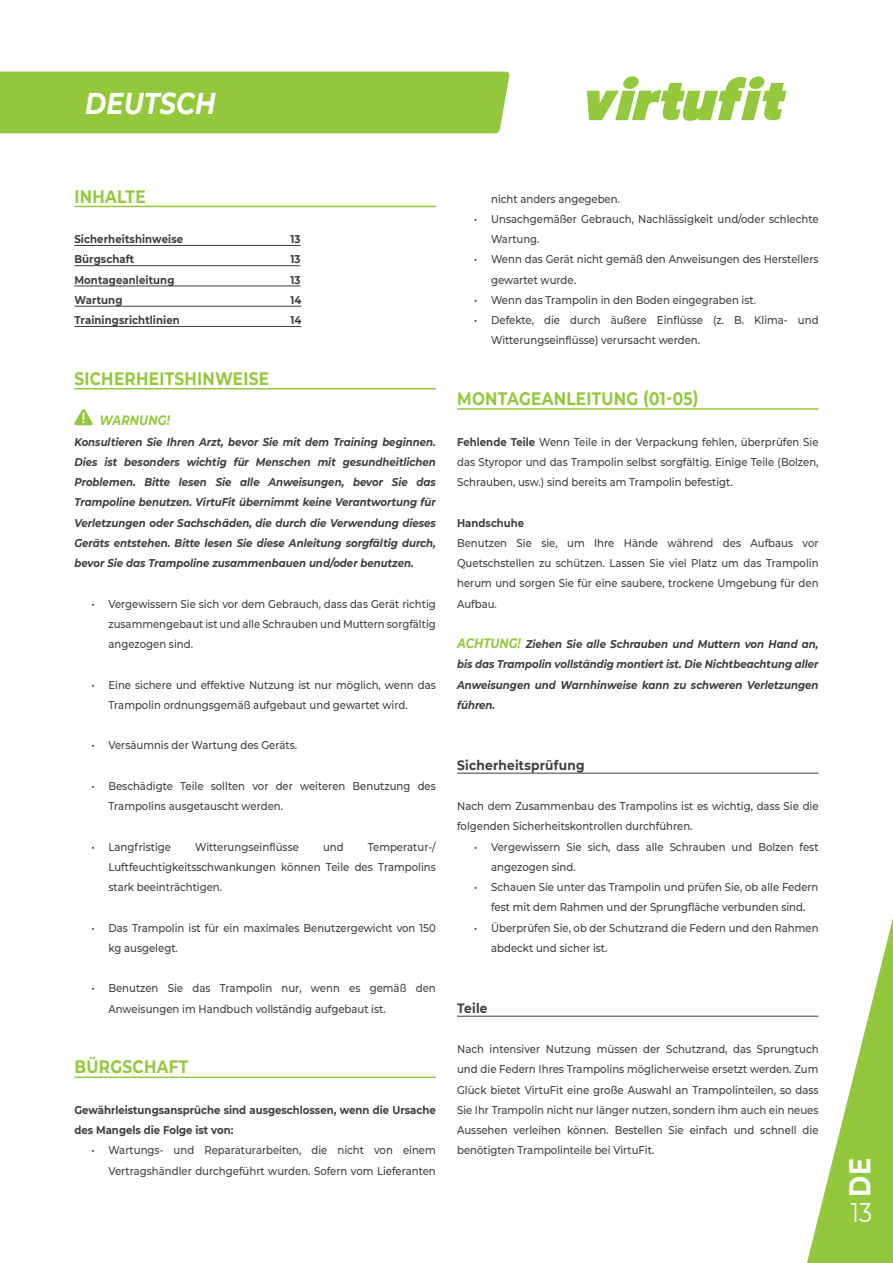
<style>
.page{position:relative;width:893px;height:1263px;background:#fff}
.page>*{position:absolute;margin:0;border:0;box-sizing:border-box;transform-origin:0 0}
.t1{font:italic 700 30px "Montserrat";letter-spacing:.01em;color:#fff;scale:.85 1}
.t2{font:700 30px "Montserrat";color:#fff;scale:.85 1}
.t3{font:27px "Montserrat";color:#fff;scale:.85 1}
.VF__Opsomming_platte_tekst{font:700 18px "Montserrat";letter-spacing:.02em;color:#94c83c;scale:.85 1}
.VF__Opsomming_platte_tekst-2{font:700 13.5px "Montserrat";letter-spacing:.02em;color:#3e3e3f;scale:.9 1}
.t4{font:italic 700 13.5px "Montserrat";letter-spacing:.01em;color:#94c83c;scale:.85 1}
.VF__Opsomming_platte_tekst-3{font:500 11.25px/20.2px "Montserrat";color:#3e3e3f;scale:.9 1}
.VF__Opsomming_platte_tekst-4{font:italic 700 11.25px/20.2px "Montserrat";color:#3e3e3f;text-align:justify;scale:.9 1}
.t5{font:700 11.25px/20.2px "Montserrat";color:#3e3e3f;scale:.9 1}
.s1{font-weight:700}
.s2{font-size:13.5px;color:#94c83c}
</style>
<div class="page">
<div style="left:0;top:72px;width:510px;height:61px;background:#94c83c"></div>
<svg style="left:587px;top:76px;width:200px;height:45px"></svg>
<svg style="left:798px;top:772px;width:95px;height:491px"></svg>
<hr style="left:74px;top:206px;width:362px;height:1px;background:#94c83c">
<hr style="left:74px;top:245px;width:226px;height:1px;background:#3e3e3f">
<hr style="left:74px;top:265px;width:226px;height:1px;background:#3e3e3f">
<hr style="left:74px;top:286px;width:226px;height:1px;background:#3e3e3f">
<hr style="left:74px;top:306px;width:227px;height:1px;background:#3e3e3f">
<hr style="left:74px;top:326px;width:227px;height:1px;background:#3e3e3f">
<hr style="left:74px;top:388px;width:362px;height:1px;background:#94c83c">
<hr style="left:74px;top:1076px;width:362px;height:2px;background:#94c83c">
<svg style="left:74px;top:409px;width:19px;height:16px"></svg>
<hr style="left:457px;top:408px;width:362px;height:2px;background:#94c83c">
<hr style="left:457px;top:773px;width:362px;height:1px;background:#3e3e3f">
<hr style="left:457px;top:1016px;width:362px;height:1px;background:#3e3e3f">
<h1 class="t1" style="left:85px;top:82px;width:155px">DEUTSCH</h1>
<p class="VF__Opsomming_platte_tekst" style="left:74px;top:183px;width:85px">INHALTE</p>
<p class="t5" style="left:74px;top:228px;width:122px">Sicherheitshinweise</p>
<p class="t5" style="left:290px;top:228px;width:13px">13</p>
<p class="t5" style="left:74px;top:249px;width:68px">Bürgschaft</p>
<p class="t5" style="left:290px;top:249px;width:13px">13</p>
<p class="t5" style="left:74px;top:269px;width:113px">Montageanleitung</p>
<p class="t5" style="left:290px;top:269px;width:13px">13</p>
<p class="t5" style="left:74px;top:289px;width:55px">Wartung</p>
<p class="t5" style="left:290px;top:289px;width:14px">14</p>
<p class="t5" style="left:74px;top:309px;width:119px">Trainingsrichtlinien</p>
<p class="t5" style="left:290px;top:309px;width:14px">14</p>
<p class="VF__Opsomming_platte_tekst" style="left:74px;top:365px;width:231px">SICHERHEITSHINWEISE</p>
<p class="t4" style="left:99px;top:411px;width:85px">WARNUNG!</p>
<p class="VF__Opsomming_platte_tekst-4" style="left:74px;top:431px;width:403px">Konsultieren Sie Ihren Arzt, bevor Sie mit dem Training beginnen.<br>Dies ist besonders wichtig für Menschen mit gesundheitlichen Problemen. Bitte lesen Sie alle Anweisungen, bevor Sie das Trampoline benutzen. VirtuFit übernimmt keine Verantwortung für Verletzungen oder Sachschäden, die durch die Verwendung dieses Geräts entstehen. Bitte lesen Sie diese Anleitung sorgfältig durch, bevor Sie das Trampoline zusammenbauen und/oder benutzen.</p>
<p class="VF__Opsomming_platte_tekst-3" style="left:108px;top:593px;width:365px;text-align:justify;text-indent:-17px">• Vergewissern Sie sich vor dem Gebrauch, dass das Gerät richtig zusammengebaut ist und alle Schrauben und Muttern sorgfältig angezogen sind.</p>
<p class="VF__Opsomming_platte_tekst-3" style="left:108px;top:674px;width:365px;text-indent:-17px">• Eine sichere und effektive Nutzung ist nur möglich, wenn das<br>Trampolin ordnungsgemäß aufgebaut und gewartet wird.</p>
<p class="VF__Opsomming_platte_tekst-3" style="left:91px;top:735px;width:230px">• Versäumnis der Wartung des Geräts.</p>
<p class="VF__Opsomming_platte_tekst-3" style="left:108px;top:775px;width:365px;text-indent:-17px">• Beschädigte Teile sollten vor der weiteren Benutzung des<br>Trampolins ausgetauscht werden.</p>
<p class="VF__Opsomming_platte_tekst-3" style="left:91px;top:836px;width:90px">• Langfristige</p>
<p class="VF__Opsomming_platte_tekst-3" style="left:195px;top:836px;width:117px">Witterungseinflüsse</p>
<p class="VF__Opsomming_platte_tekst-3" style="left:323px;top:836px;width:24px">und</p>
<p class="VF__Opsomming_platte_tekst-3" style="left:108px;top:836px;width:365px;text-align:justify;text-indent:259px">Temperatur-/ Luftfeuchtigkeitsschwankungen können Teile des Trampolins stark beeinträchtigen.</p>
<p class="VF__Opsomming_platte_tekst-3" style="left:108px;top:917px;width:365px;text-indent:-17px">• Das Trampolin ist für ein maximales Benutzergewicht von 150 kg ausgelegt.</p>
<p class="VF__Opsomming_platte_tekst-3" style="left:108px;top:978px;width:365px;text-indent:-17px">• Benutzen Sie das Trampolin nur, wenn es gemäß den<br>Anweisungen im Handbuch vollständig aufgebaut ist.</p>
<p class="VF__Opsomming_platte_tekst" style="left:74px;top:1054px;width:136px">BÜRGSCHAFT</p>
<p class="t5" style="left:74px;top:1099px;width:403px">Gewährleistungsansprüche sind ausgeschlossen, wenn die Ursache des Mangels die Folge ist von:</p>
<p class="VF__Opsomming_platte_tekst-3" style="left:91px;top:1140px;width:384px;text-align:right">• Wartungs- und Reparaturarbeiten, die nicht von einem<br>Vertragshändler durchgeführt wurden. Sofern vom Lieferanten</p>
<p class="VF__Opsomming_platte_tekst-3" style="left:491px;top:188px;width:145px">nicht anders angegeben.</p>
<p class="VF__Opsomming_platte_tekst-3" style="left:491px;top:208px;width:365px;text-indent:-17px">• Unsachgemäßer Gebrauch, Nachlässigkeit und/oder schlechte<br>Wartung.</p>
<p class="VF__Opsomming_platte_tekst-3" style="left:491px;top:249px;width:365px;text-indent:-17px">• Wenn das Gerät nicht gemäß den Anweisungen des Herstellers gewartet wurde.</p>
<p class="VF__Opsomming_platte_tekst-3" style="left:474px;top:289px;width:315px">• Wenn das Trampolin in den Boden eingegraben ist.</p>
<p class="VF__Opsomming_platte_tekst-3" style="left:491px;top:309px;width:365px;text-indent:-17px">• Defekte, die durch äußere Einflüsse (z. B. Klima- und<br>Witterungseinflüsse) verursacht werden.</p>
<p class="VF__Opsomming_platte_tekst" style="left:457px;top:386px;width:286px">MONTAGEANLEITUNG (01-05)</p>
<p class="VF__Opsomming_platte_tekst-3" style="left:457px;top:431px;width:403px;text-align:justify"><span class="s1">Fehlende Teile</span> Wenn Teile in der Verpackung fehlen, überprüfen Sie das Styropor und das Trampolin selbst sorgfältig. Einige Teile (Bolzen, Schrauben, usw.) sind bereits am Trampolin befestigt.</p>
<p class="t5" style="left:457px;top:512px;width:76px">Handschuhe</p>
<p class="VF__Opsomming_platte_tekst-3" style="left:457px;top:532px;width:403px;text-align:justify">Benutzen Sie sie, um Ihre Hände während des Aufbaus vor Quetschstellen zu schützen. Lassen Sie viel Platz um das Trampolin herum und sorgen Sie für eine saubere, trockene Umgebung für den Aufbau.</p>
<p class="VF__Opsomming_platte_tekst-4" style="left:457px;top:633px;width:403px"><span class="s2">ACHTUNG!</span> Ziehen Sie alle Schrauben und Muttern von Hand an, bis das Trampolin vollständig montiert ist. Die Nichtbeachtung aller Anweisungen und Warnhinweise kann zu schweren Verletzungen führen.</p>
<p class="VF__Opsomming_platte_tekst-2" style="left:457px;top:755px;width:143px">Sicherheitsprüfung</p>
<p class="VF__Opsomming_platte_tekst-3" style="left:457px;top:795px;width:403px">Nach dem Zusammenbau des Trampolins ist es wichtig, dass Sie die folgenden Sicherheitskontrollen durchführen.</p>
<p class="VF__Opsomming_platte_tekst-3" style="left:491px;top:836px;width:365px;text-indent:-17px">• Vergewissern Sie sich, dass alle Schrauben und Bolzen fest angezogen sind.</p>
<p class="VF__Opsomming_platte_tekst-3" style="left:474px;top:876px;width:384px;text-align:center">• Schauen Sie unter das Trampolin und prüfen Sie, ob alle Federn fest mit dem Rahmen und der Sprungfläche verbunden sind.</p>
<p class="VF__Opsomming_platte_tekst-3" style="left:491px;top:917px;width:365px;text-indent:-17px">• Überprüfen Sie, ob der Schutzrand die Federn und den Rahmen abdeckt und sicher ist.</p>
<p class="VF__Opsomming_platte_tekst-2" style="left:457px;top:998px;width:35px">Teile</p>
<p class="VF__Opsomming_platte_tekst-3" style="left:457px;top:1038px;width:403px;text-align:justify">Nach intensiver Nutzung müssen der Schutzrand, das Sprungtuch und die Federn Ihres Trampolins möglicherweise ersetzt werden. Zum Glück bietet VirtuFit eine große Auswahl an Trampolinteilen, so dass Sie Ihr Trampolin nicht nur länger nutzen, sondern ihm auch ein neues Aussehen verleihen können. Bestellen Sie einfach und schnell die benötigten Trampolinteile bei VirtuFit.</p>
<h1 class="t2" style="left:838px;top:1197px;width:48px;rotate:-90deg">DE</h1>
<h2 class="t3" style="left:851px;top:1194px;width:26px">13</h2>
</div>
